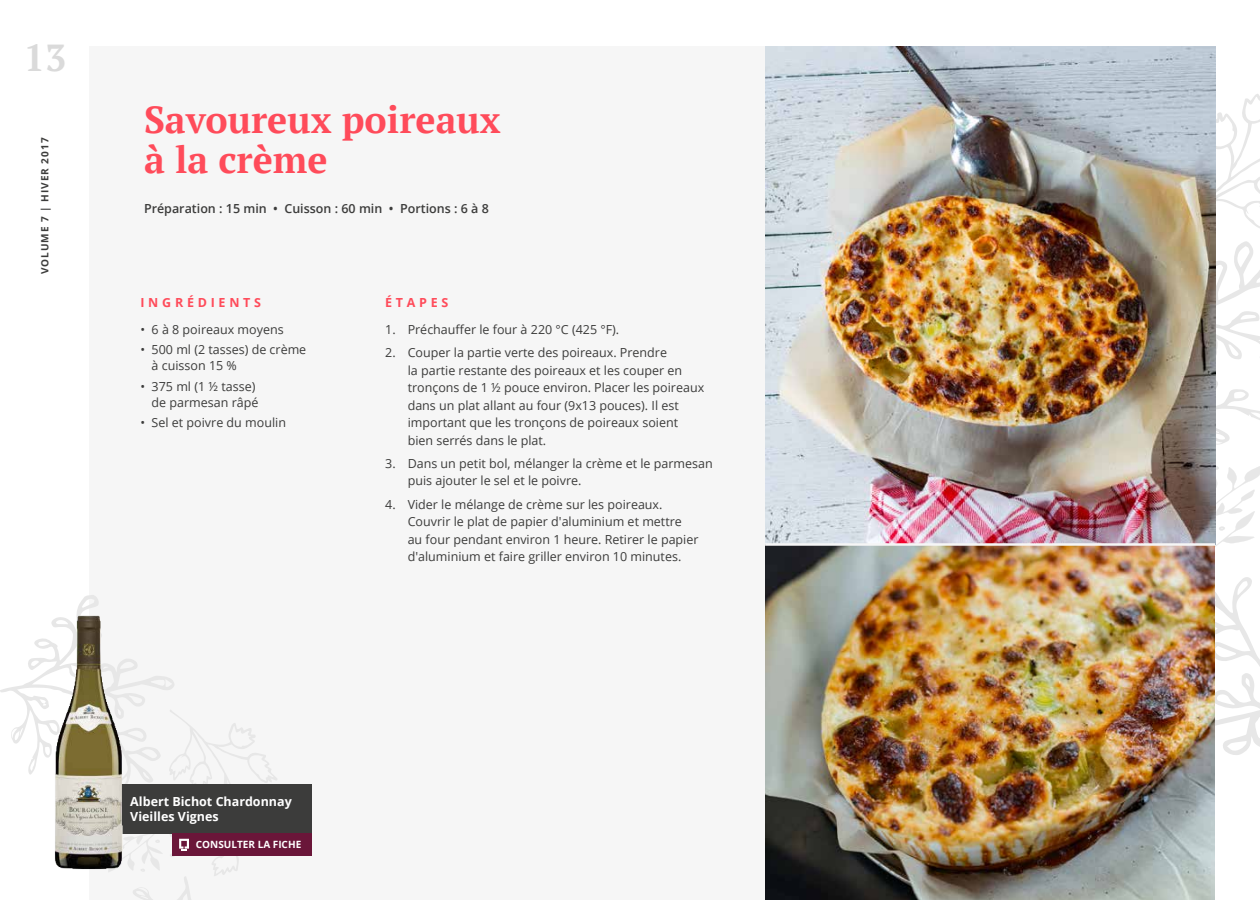
<style>
.page{position:relative;width:1260px;height:900px;background:#fff}
.page>*{position:absolute;margin:0;border:0;box-sizing:border-box;transform-origin:0 0}
.t1{font:700 37.5px/40px "PT Serif";color:#ff4b5a}
.t2{font:700 37.5px "PT Serif";color:#dadada}
.t3{font:12.5px/17.5px "Open Sans";color:#3c3c3b}
.t4{font:600 12.5px "Open Sans";color:#3c3c3b}
.t5{font:700 12.5px/15px "Open Sans";color:#fff}
.t6{font:700 12.5px "Open Sans";letter-spacing:.3em;color:#ff4b5a}
.t7{font:700 10px "Open Sans";letter-spacing:.1em;color:#3c3c3b}
.t8{font:700 10px "Open Sans";color:#fff}
</style>
<div class="page">
<div style="left:89px;top:46px;width:1126px;height:854px;background:#f6f6f6"></div>
<svg style="left:1215px;top:460px;width:45px;height:295px"></svg>
<svg style="left:1215px;top:69px;width:45px;height:153px"></svg>
<svg style="left:1215px;top:222px;width:45px;height:238px"></svg>
<img style="left:765px;top:47px;width:450px;height:496px">
<img style="left:765px;top:546px;width:450px;height:354px">
<div style="left:97px;top:784px;width:215px;height:50px;background:#3c3c3b"></div>
<div style="left:172px;top:834px;width:140px;height:22px;background:#6a1639"></div>
<svg style="left:0;top:595px;width:288px;height:305px"></svg>
<h1 class="t2" style="left:24px;top:32px;width:44px">13</h1>
<p class="t7" style="left:38px;top:274px;width:138px;rotate:-90deg">VOLUME 7 | HIVER 2017</p>
<h1 class="t1" style="left:144px;top:100px;width:358px">Savoureux poireaux à la crème</h1>
<p class="t4" style="left:144px;top:200px;width:346px">Préparation : 15 min • Cuisson : 60 min • Portions : 6 à 8</p>
<p class="t6" style="left:140px;top:294px;width:122px">INGRÉDIENTS</p>
<p class="t6" style="left:385px;top:294px;width:65px">ÉTAPES</p>
<p class="t3" style="left:140px;top:321px;width:145px">• 6 à 8 poireaux moyens</p>
<p class="t3" style="left:152px;top:341px;width:156px;line-height:16.2px;text-indent:-11px">• 500 ml (2 tasses) de crème à cuisson 15 %</p>
<p class="t3" style="left:140px;top:378px;width:120px;line-height:16.2px;text-align:right">• 375 ml (1 ½ tasse) de parmesan râpé</p>
<p class="t3" style="left:140px;top:413px;width:147px">• Sel et poivre du moulin</p>
<p class="t3" style="left:385px;top:321px;width:236px">1. Préchauffer le four à 220 °C (425 °F).</p>
<p class="t3" style="left:408px;top:344px;width:298px;text-indent:-22px">2. Couper la partie verte des poireaux. Prendre<br>la partie restante des poireaux et les couper en tronçons de 1 ½ pouce environ. Placer les poireaux dans un plat allant au four (9x13 pouces). Il est important que les tronçons de poireaux soient bien serrés dans le plat.</p>
<p class="t3" style="left:408px;top:454px;width:307px;text-indent:-22px">3. Dans un petit bol, mélanger la crème et le parmesan puis ajouter le sel et le poivre.</p>
<p class="t3" style="left:408px;top:495px;width:292px;text-indent:-22px">4. Vider le mélange de crème sur les poireaux.<br>Couvrir le plat de papier d'aluminium et mettre au four pendant environ 1 heure. Retirer le papier d'aluminium et faire griller environ 10 minutes.</p>
<p class="t5" style="left:130px;top:794px;width:163px">Albert Bichot Chardonnay<br>Vieilles Vignes</p>
<p class="t8" style="left:196px;top:837px;width:107px">CONSULTER LA FICHE</p>
</div>
